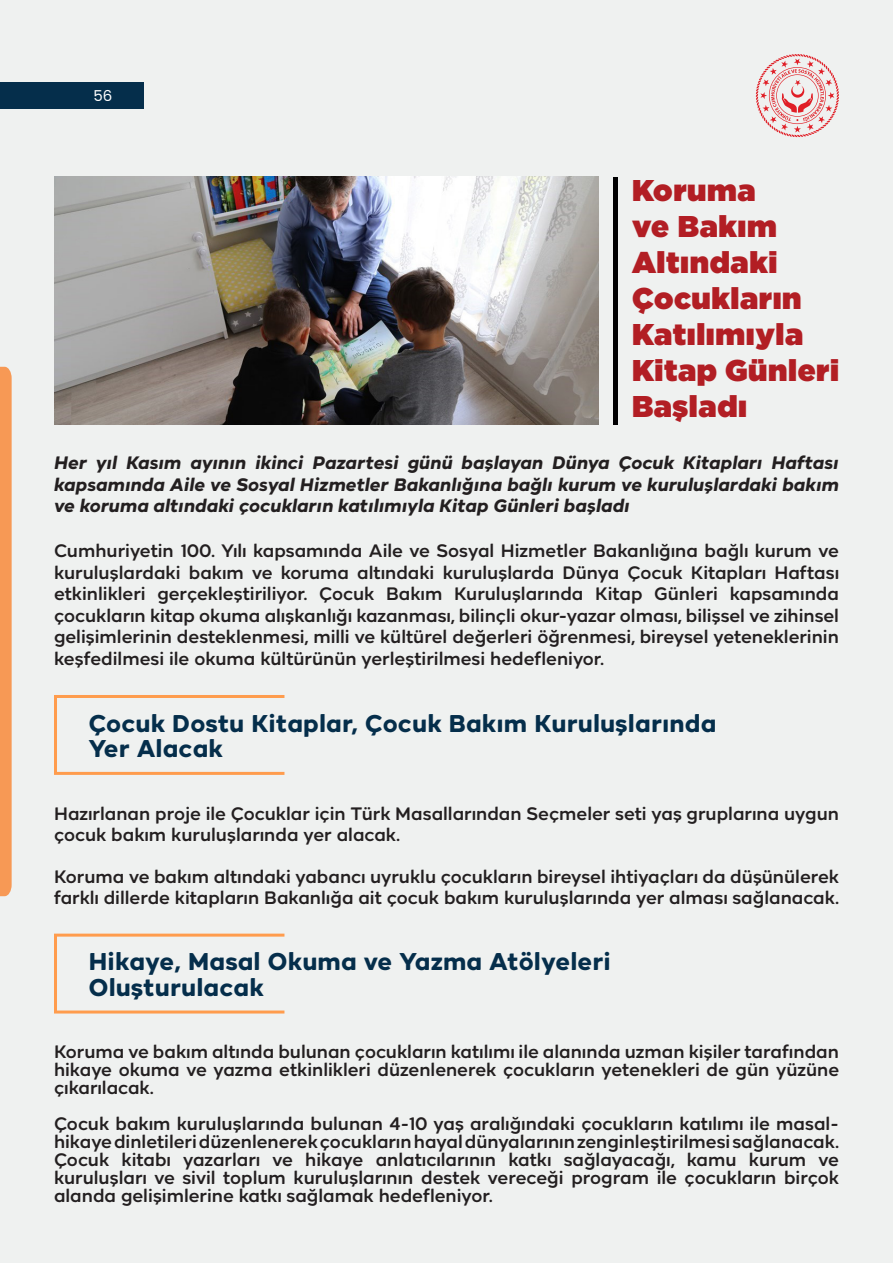
<style>
.page{position:relative;width:893px;height:1263px;background:#eff1f0}
.page>*{position:absolute;margin:0;border:0;box-sizing:border-box;transform-origin:0 0}
.başlık{font:900 30px/36px "Gotham";letter-spacing:.02em;color:#b21e24}
.t1{font:700 24.3px/25.5px "TRT";letter-spacing:.005em;color:#052e4b}
.t2{font:500 18px/21.6px "TRT";color:#231f20;text-align:justify}
.t3{font:italic 700 18px/21.6px "TRT";letter-spacing:.005em;color:#231f20;text-align:justify}
.t4{font:15px "Poppins";color:#fff}
</style>
<div class="page">
<svg style="left:756px;top:54px;width:83px;height:83px"></svg>
<div style="left:0;top:82px;width:143px;height:27px;background:#052e4b"></div>
<svg style="left:0;top:367px;width:12px;height:529px;background:#f69c5a"></svg>
<img style="left:54px;top:177px;width:544px;height:247px">
<hr style="left:613px;top:177px;width:4px;height:247px;background:#000001">
<div style="left:54px;top:695px;width:232px;height:80px;border:3px solid #ff9c4d"></div>
<div style="left:54px;top:934px;width:232px;height:79px;border:3px solid #ff9c4d"></div>
<p class="t4" style="left:93px;top:87px;width:20px">56</p>
<p class="başlık" style="left:632px;top:172px;width:208px">Koruma<br>ve Bakım<br>Altındaki<br>Çocukların<br>Katılımıyla<br>Kitap Günleri<br>Başladı</p>
<p class="t3" style="left:54px;top:452px;width:786px">Her yıl Kasım ayının ikinci Pazartesi günü başlayan Dünya Çocuk Kitapları Haftası kapsamında Aile ve Sosyal Hizmetler Bakanlığına bağlı kurum ve kuruluşlardaki bakım ve koruma altındaki çocukların katılımıyla Kitap Günleri başladı</p>
<p class="t2" style="left:54px;top:540px;width:786px">Cumhuriyetin 100. Yılı kapsamında Aile ve Sosyal Hizmetler Bakanlığına bağlı kurum ve kuruluşlardaki bakım ve koruma altındaki kuruluşlarda Dünya Çocuk Kitapları Haftası etkinlikleri gerçekleştiriliyor. Çocuk Bakım Kuruluşlarında Kitap Günleri kapsamında çocukların kitap okuma alışkanlığı kazanması, bilinçli okur-yazar olması, bilişsel ve zihinsel gelişimlerinin desteklenmesi, milli ve kültürel değerleri öğrenmesi, bireysel yeteneklerinin keşfedilmesi ile okuma kültürünün yerleştirilmesi hedefleniyor.</p>
<p class="t1" style="left:88px;top:710px;width:630px">Çocuk Dostu Kitaplar, Çocuk Bakım Kuruluşlarında<br>Yer Alacak</p>
<p class="t2" style="left:54px;top:803px;width:786px;line-height:21px">Hazırlanan proje ile Çocuklar için Türk Masallarından Seçmeler seti yaş gruplarına uygun çocuk bakım kuruluşlarında yer alacak.</p>
<p class="t2" style="left:54px;top:866px;width:786px;line-height:21px">Koruma ve bakım altındaki yabancı uyruklu çocukların bireysel ihtiyaçları da düşünülerek farklı dillerde kitapların Bakanlığa ait çocuk bakım kuruluşlarında yer alması sağlanacak.</p>
<p class="t1" style="left:88px;top:949px;width:524px">Hikaye, Masal Okuma ve Yazma Atölyeleri<br>Oluşturulacak</p>
<p class="t2" style="left:54px;top:1043px;width:786px;line-height:18px">Koruma ve bakım altında bulunan çocukların katılımı ile alanında uzman kişiler tarafından hikaye okuma ve yazma etkinlikleri düzenlenerek çocukların yetenekleri de gün yüzüne çıkarılacak.</p>
<p class="t2" style="left:54px;top:1115px;width:786px;line-height:18px">Çocuk bakım kuruluşlarında bulunan 4-10 yaş aralığındaki çocukların katılımı ile masal&shy;hikaye dinletileri düzenlenerek çocukların hayal dünyalarının zenginleştirilmesi sağlanacak.</p>
<p class="t2" style="left:54px;top:1151px;width:786px;line-height:18px">Çocuk kitabı yazarları ve hikaye anlatıcılarının katkı sağlayacağı, kamu kurum ve kuruluşları ve sivil toplum kuruluşlarının destek vereceği program ile çocukların birçok alanda gelişimlerine katkı sağlamak hedefleniyor.</p>
</div>
